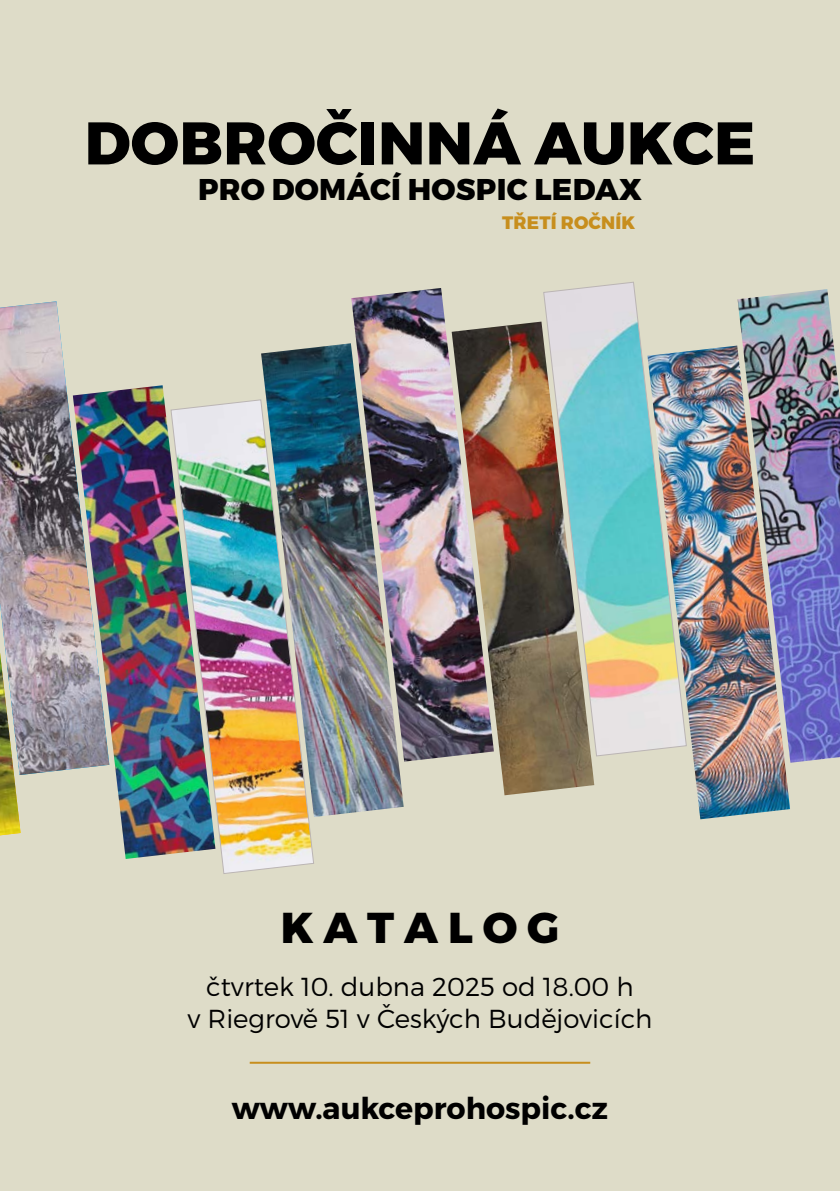
<style>
.page{position:relative;width:840px;height:1191px;background:#fff}
.page>*{position:absolute;margin:0;border:0;box-sizing:border-box;transform-origin:0 0}
.t1{font:800 60px "Montserrat";letter-spacing:.01em;color:#000}
.t2{font:800 43.2px "Montserrat";color:#000}
.t3{font:700 30px "Montserrat";color:#000}
.t4{font:800 30px "Montserrat";letter-spacing:.01em;color:#000}
.t5{font:300 26px/31.2px "Montserrat";color:#000;text-align:center}
.t6{font:800 18px "Montserrat";letter-spacing:.01em;color:#c78e1d}
</style>
<div class="page">
<div style="left:0;top:0;width:839px;height:1191px;background:#dedcc8"></div>
<img style="left:0;top:775px;width:21px;height:60px">
<img style="left:0;top:301px;width:73px;height:474px">
<img style="left:73px;top:385px;width:97px;height:474px">
<img style="left:170px;top:399px;width:144px;height:475px">
<img style="left:261px;top:343px;width:142px;height:474px">
<img style="left:351px;top:288px;width:100px;height:473px">
<img style="left:451px;top:321px;width:143px;height:474px">
<svg style="left:543px;top:282px;width:104px;height:474px"></svg>
<img style="left:647px;top:345px;width:142px;height:474px">
<img style="left:737px;top:289px;width:102px;height:473px">
<hr style="left:249px;top:1061px;width:341px;height:2px;background:#c78e1d">
<h1 class="t1" style="left:85px;top:106px;width:671px">dobročinná aukce</h1>
<p class="t4" style="left:198px;top:171px;width:445px">pro domácí hospic ledax</p>
<p class="t6" style="left:502px;top:211px;width:36px">TŘETÍ</p>
<p class="t6" style="left:560px;top:211px;width:76px">ročník</p>
<h2 class="t2" style="left:280px;top:900px;width:280px">K a t a l o g</h2>
<p class="t5" style="left:187px;top:971px;width:466px">čtvrtek 10. dubna 2025 od 18.00 h<br>v Riegrově 51 v Českých Budějovicích</p>
<p class="t3" style="left:232px;top:1089px;width:377px">www.aukceprohospic.cz</p>
</div>
